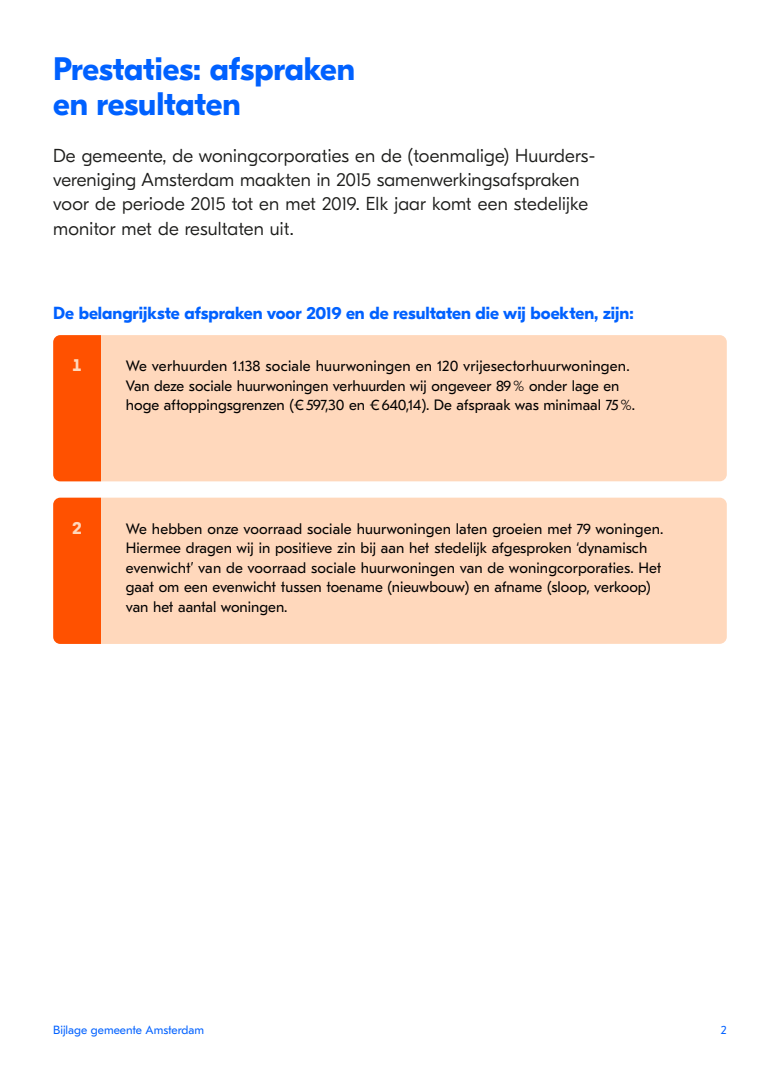
<style>
.page{position:relative;width:780px;height:1081px;background:#fff}
.page>*{position:absolute;margin:0;border:0;box-sizing:border-box;transform-origin:0 0}
.t1{font:700 32.5px/35.8px "GT Eesti Display";color:#0061ff}
.t2{font:300 18.75px/24.4px "GT Eesti Display";letter-spacing:.005em;color:#1d1d1b}
.t3{font:700 17.5px "GT Eesti Display";color:#0061ff}
.t4{font:700 17.5px "GT Eesti Display";color:#ffd8bc}
.t5{font:15px/19.5px "GT Eesti Text";color:#000}
.t6{font:11.88px "GT Eesti Text";color:#0061ff}
</style>
<div class="page">
<div style="left:53px;top:335px;width:48px;height:146px;background:#ff5100"></div>
<div style="left:101px;top:335px;width:625px;height:146px;background:#ffd8bc"></div>
<div style="left:53px;top:498px;width:48px;height:146px;background:#ff5100"></div>
<div style="left:101px;top:498px;width:625px;height:146px;background:#ffd8bc"></div>
<h1 class="t1" style="left:53px;top:51px;width:303px">Prestaties: afspraken en resultaten</h1>
<p class="t2" style="left:53px;top:143px;width:543px">De gemeente, de woningcorporaties en de (toenmalige) Huurders&shy;vereniging Amsterdam maakten in 2015 samenwerkingsafspraken voor de periode 2015 tot en met 2019. Elk jaar komt een stedelijke monitor met de resultaten uit.</p>
<p class="t3" style="left:53px;top:303px;width:582px">De belangrijkste afspraken voor 2019 en de resultaten die wij boekten, zijn:</p>
<p class="t4" style="left:72px;top:355px;width:12px">1</p>
<p class="t5" style="left:126px;top:356px;width:510px">We verhuurden 1.138 sociale huurwoningen en 120 vrijesectorhuurwoningen.<br>Van deze sociale huurwoningen verhuurden wij ongeveer 89 % onder lage en hoge aftoppingsgrenzen (€ 597,30 en € 640,14). De afspraak was minimaal 75 %.</p>
<p class="t4" style="left:72px;top:518px;width:12px">2</p>
<p class="t5" style="left:126px;top:519px;width:539px">We hebben onze voorraad sociale huurwoningen laten groeien met 79 woningen.<br>Hiermee dragen wij in positieve zin bij aan het stedelijk afgesproken ‘dynamisch evenwicht’ van de voorraad sociale huurwoningen van de woningcorporaties. Het gaat om een evenwicht tussen toename (nieuwbouw) en afname (sloop, verkoop) van het aantal woningen.</p>
<p class="t6" style="left:53px;top:1023px;width:152px">Bijlage gemeente Amsterdam</p>
<p class="t6" style="left:721px;top:1023px;width:7px">2</p>
</div>
